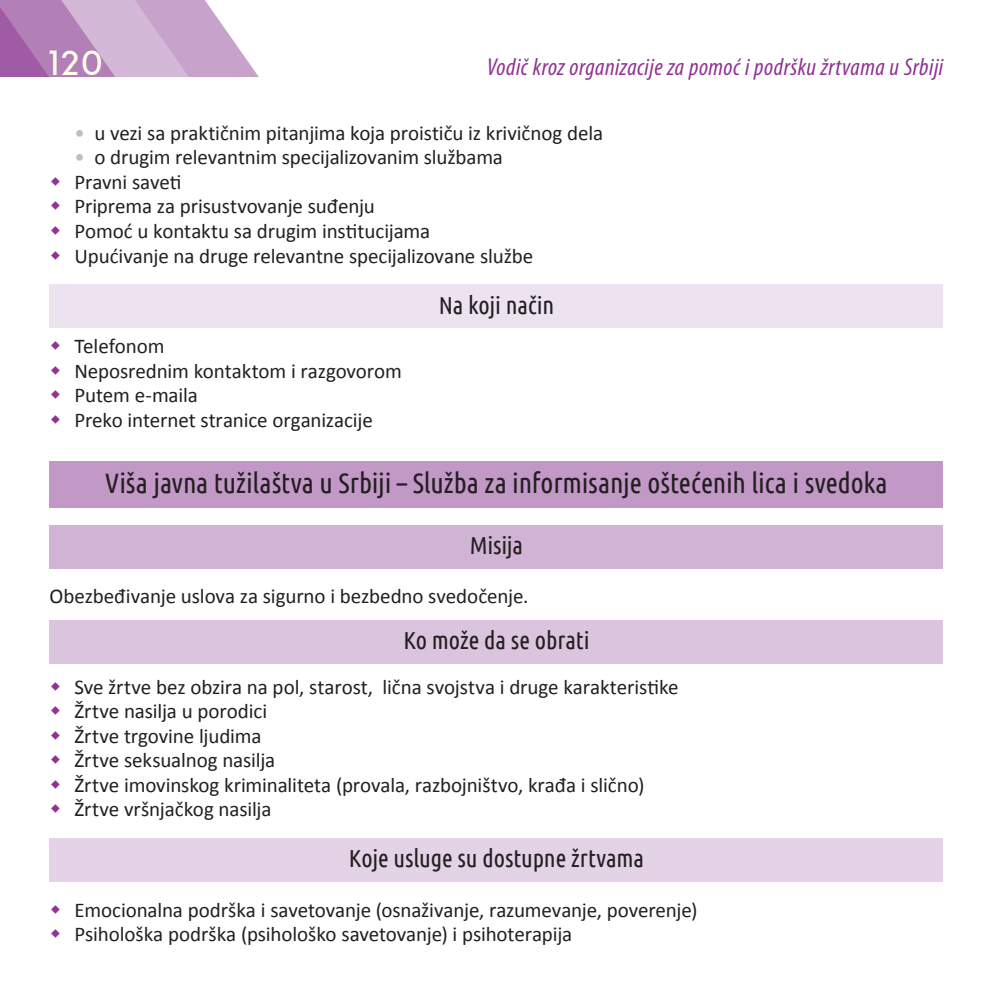
<style>
.page{position:relative;width:993px;height:993px;background:#fff}
.page>*{position:absolute;margin:0;border:0;box-sizing:border-box;transform-origin:0 0}
.t1{font:33.25px "Aqua Grotesque";color:#fffde9}
.t2{font:28px "Ubuntu Condensed";letter-spacing:-.005em;color:#231f20}
.t3{font:24.5px "Ubuntu Condensed";letter-spacing:-.005em;color:#231f20}
.t4{font:italic condensed 24.5px "Myriad Pro";letter-spacing:.02em;color:#903393}
.t5{font:21px/24.5px "Calibri";letter-spacing:-.005em;color:#231f20}
.s1{color:#bcbdc0}
</style>
<div class="page">
<svg style="left:0;top:0;width:259px;height:77px;background:#c7a3cb"></svg>
<div style="left:50px;top:284px;width:893px;height:44px;background:#ede3f0"></div>
<div style="left:50px;top:461px;width:893px;height:47px;background:#c198c6"></div>
<div style="left:50px;top:524px;width:893px;height:44px;background:#d1b4d5"></div>
<div style="left:50px;top:620px;width:893px;height:43px;background:#dac4de"></div>
<div style="left:50px;top:838px;width:893px;height:43px;background:#e4d3e7"></div>
<h1 class="t1" style="left:47px;top:45px;width:58px">120</h1>
<p class="t4" style="left:486px;top:52px;width:458px">Vodič kroz organizacije za pomoć i podršku žrtvama u Srbiji</p>
<p class="t5" style="left:74px;top:121px;width:530px"><span class="s1">•</span> u vezi sa praktičnim pitanjima koja proističu iz krivičnog dela</p>
<p class="t5" style="left:74px;top:145px;width:460px"><span class="s1">•</span> o drugim relevantnim specijalizovanim službama Pravni saveti<br>Priprema za prisustvovanje suđenju<br>Pomoć u kontaktu sa drugim institucijama<br>Upućivanje na druge relevantne specijalizovane službe</p>
<p class="t3" style="left:438px;top:289px;width:117px">Na koji način</p>
<p class="t5" style="left:74px;top:334px;width:329px">Telefonom<br>Neposrednim kontaktom i razgovorom<br>Putem e-maila<br>Preko internet stranice organizacije</p>
<h2 class="t2" style="left:105px;top:465px;width:783px">Viša javna tužilaštva u Srbiji – Služba za informisanje oštećenih lica i svedoka</h2>
<p class="t3" style="left:469px;top:530px;width:55px">Misija</p>
<p class="t5" style="left:50px;top:584px;width:480px">Obezbeđivanje uslova za sigurno i bezbedno svedočenje.</p>
<p class="t3" style="left:403px;top:625px;width:188px">Ko može da se obrati</p>
<p class="t5" style="left:74px;top:674px;width:605px">Sve žrtve bez obzira na pol, starost, lična svojstva i druge karakteristike Žrtve nasilja u porodici<br>Žrtve trgovine ljudima<br>Žrtve seksualnog nasilja<br>Žrtve imovinskog kriminaliteta (provala, razbojništvo, krađa i slično)<br>Žrtve vršnjačkog nasilja</p>
<p class="t3" style="left:349px;top:843px;width:296px">Koje usluge su dostupne žrtvama</p>
<p class="t5" style="left:74px;top:897px;width:624px">Emocionalna podrška i savetovanje (osnaživanje, razumevanje, poverenje)<br>Psihološka podrška (psihološko savetovanje) i psihoterapija</p>
</div>
